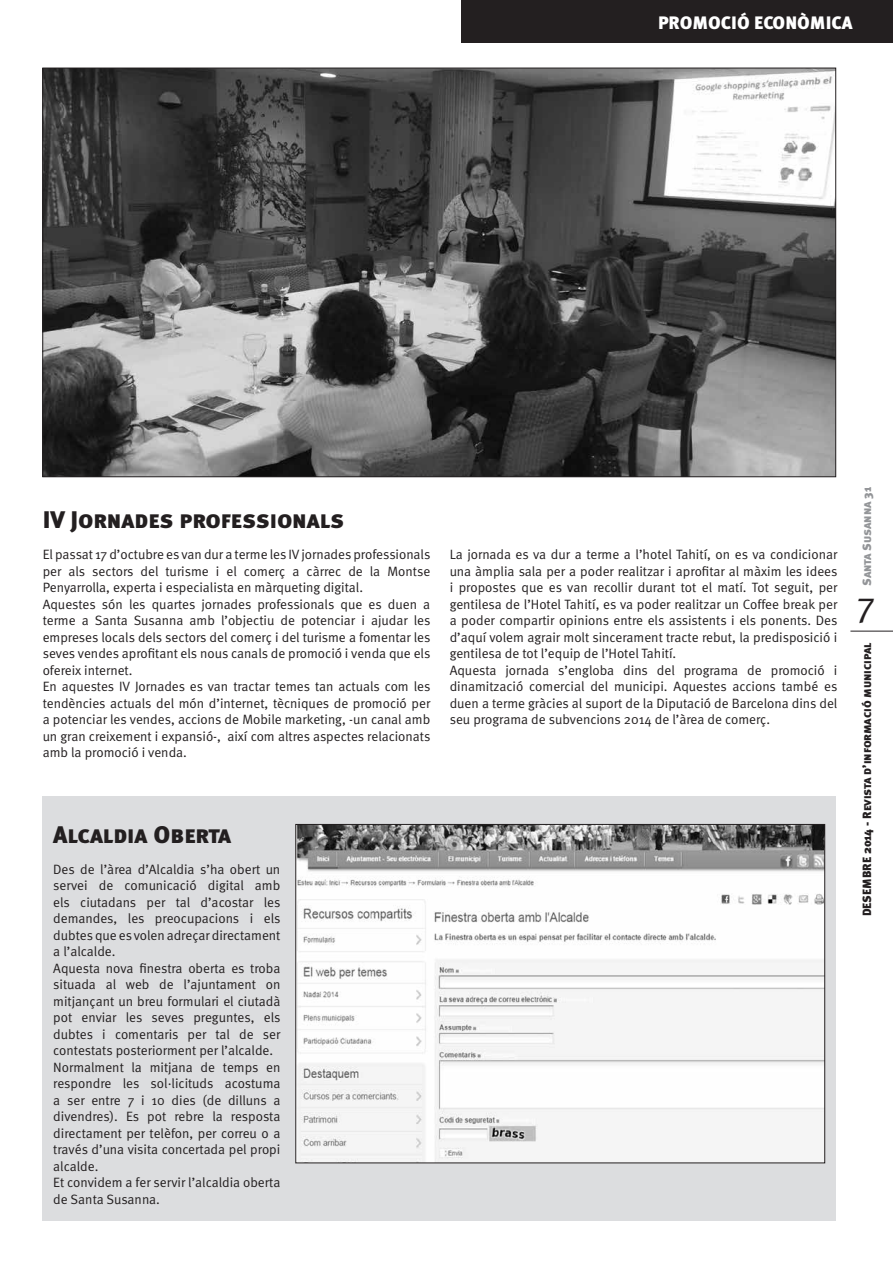
<style>
.page{position:relative;width:893px;height:1263px;background:#fff}
.page>*{position:absolute;margin:0;border:0;box-sizing:border-box;transform-origin:0 0}
.t1{font:36px "Meta Plus Normal Caps";color:#231f20}
.t2{font:24px "Meta Black Caps";color:#231f20}
.t3{font:18px "Meta Black Caps";color:#fff}
.t4{font:13.5px/16.5px "Meta Normal";color:#231f20}
.t5{font:12px "Meta Black Caps";color:#231f20}
.t6{font:12px "Meta Black Caps";letter-spacing:-.015em;color:#939598}
</style>
<div class="page">
<div style="left:43px;top:796px;width:793px;height:424px;background:#dcdddf"></div>
<div style="left:462px;top:0;width:431px;height:43px;background:#231f20"></div>
<hr style="left:850px;top:631px;width:43px;height:1px;background:#231f20">
<img style="left:45px;top:70px;width:789px;height:405px">
<img style="left:298px;top:826px;width:525px;height:335px">
<h3 class="t3" style="left:658px;top:12px;width:196px">PROMOCIÓ ECONÒMICA</h3>
<h2 class="t2" style="left:43px;top:505px;width:303px">IV Jornades professionals</h2>
<p class="t4" style="left:43px;top:546px;width:389px">El passat 17 d’octubre es van dur a terme les IV jornades professionals per als sectors del turisme i el comerç a càrrec de la Montse Penyarrolla, experta i especialista en màrqueting digital.<br>Aquestes són les quartes jornades professionals que es duen a terme a Santa Susanna amb l’objectiu de potenciar i ajudar les empreses locals dels sectors del comerç i del turisme a fomentar les seves vendes aprofitant els nous canals de promoció i venda que els ofereix internet.<br>En aquestes IV Jornades es van tractar temes tan actuals com les tendències actuals del món d’internet, tècniques de promoció per a potenciar les vendes, accions de Mobile marketing, -un canal amb un gran creixement i expansió-, així com altres aspectes relacionats amb la promoció i venda.</p>
<p class="t4" style="left:450px;top:546px;width:389px">La jornada es va dur a terme a l’hotel Tahití, on es va condicionar una àmplia sala per a poder realitzar i aprofitar al màxim les idees i propostes que es van recollir durant tot el matí. Tot seguit, per gentilesa de l’Hotel Tahití, es va poder realitzar un Coffee break per a poder compartir opinions entre els assistents i els ponents. Des d’aquí volem agrair molt sincerament tracte rebut, la predisposició i gentilesa de tot l’equip de l’Hotel Tahití.<br>Aquesta jornada s’engloba dins del programa de promoció i dinamització comercial del municipi. Aquestes accions també es duen a terme gràcies al suport de la Diputació de Barcelona dins del seu programa de subvencions 2014 de l’àrea de comerç.</p>
<h2 class="t2" style="left:53px;top:820px;width:179px">Alcaldia Oberta</h2>
<p class="t4" style="left:53px;top:861px;width:229px">Des de l’àrea d’Alcaldia s’ha obert un servei de comunicació digital amb els ciutadans per tal d’acostar les demandes, les preocupacions i els dubtes que es volen adreçar directament a l’alcalde.<br>Aquesta nova finestra oberta es troba situada al web de l’ajuntament on mitjançant un breu formulari el ciutadà pot enviar les seves preguntes, els dubtes i comentaris per tal de ser contestats posteriorment per l’alcalde.<br>Normalment la mitjana de temps en respondre les sol·licituds acostuma a ser entre 7 i 10 dies (de dilluns a divendres). Es pot rebre la resposta directament per telèfon, per correu o a través d’una visita concertada pel propi alcalde.<br>Et convidem a fer servir l’alcaldia oberta de Santa Susanna.</p>
<p class="t6" style="left:860px;top:586px;width:100px;rotate:-90deg">Santa Susanna 31</p>
<h1 class="t1" style="left:856px;top:588px;width:21px">7</h1>
<p class="t5" style="left:860px;top:916px;width:275px;rotate:-90deg">DESEMBRE 2014 - Revista d’informació municipal</p>
</div>
